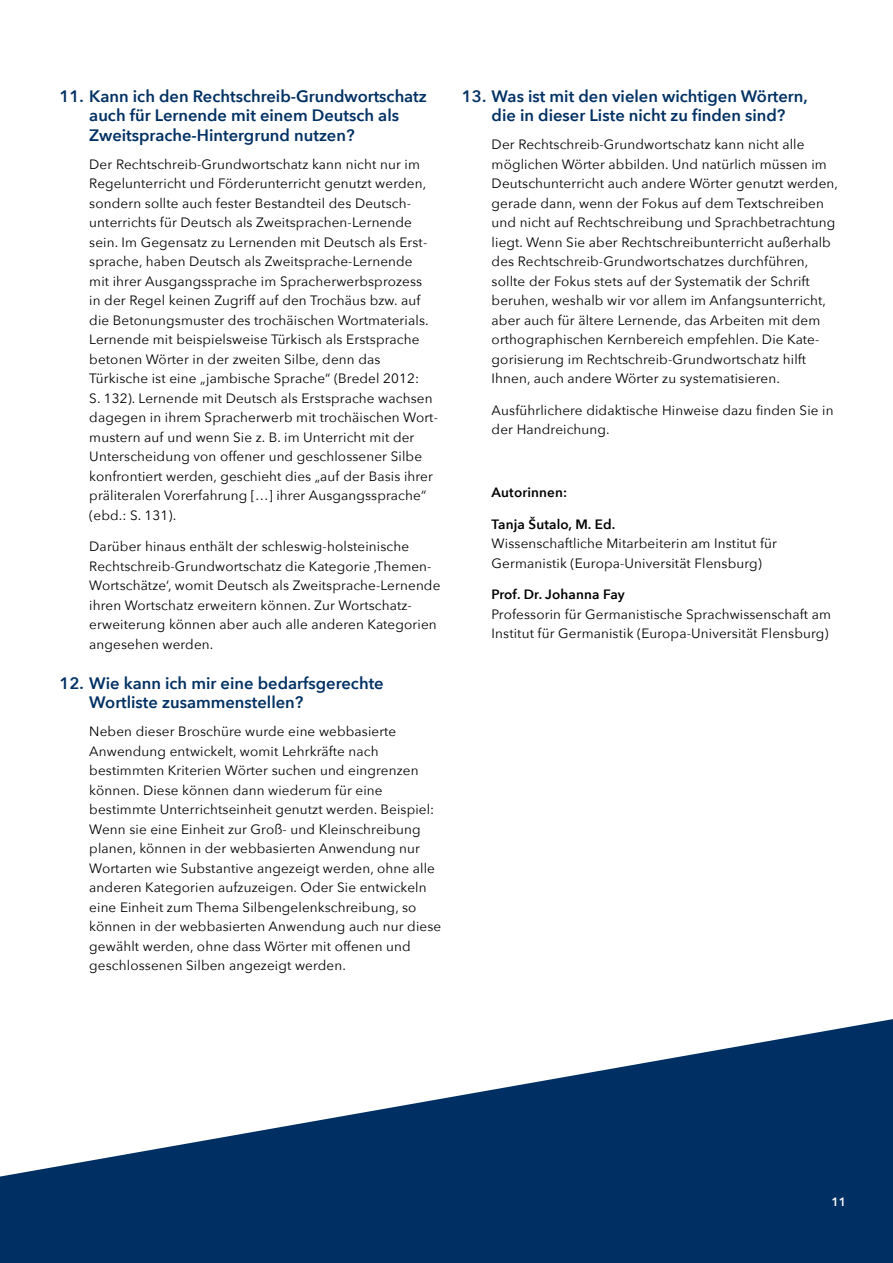
<style>
.page{position:relative;width:893px;height:1263px;background:#fff}
.page>*{position:absolute;margin:0;border:0;box-sizing:border-box;transform-origin:0 0}
.t1{font:600 16.5px/19.5px "Avenir Next";color:#003063}
.t2{font:13.5px/19.5px "Avenir Next";letter-spacing:.01em;color:#000}
.t3{font:600 13.5px "Avenir Next";letter-spacing:.01em;color:#000}
.t4{font:600 12px "Avenir Next";color:#fff}
.s1{font-weight:600}
</style>
<div class="page">
<svg style="left:0;top:1019px;width:893px;height:244px;fill:#003063"></svg>
<p class="t1" style="left:89px;top:86px;width:339px;text-indent:-30px">11. Kann ich den Rechtschreib-Grundwortschatz auch für Lernende mit einem Deutsch als<br>Zweitsprache-Hintergrund nutzen?</p>
<p class="t2" style="left:89px;top:154px;width:350px">Der Rechtschreib-Grundwortschatz kann nicht nur im Regelunterricht und Förderunterricht genutzt werden, sondern sollte auch fester Bestandteil des Deutsch&shy;unterrichts für Deutsch als Zweitsprachen-Lernende sein. Im Gegensatz zu Lernenden mit Deutsch als Erst&shy;sprache, haben Deutsch als Zweitsprache-Lernende<br>mit ihrer Ausgangssprache im Spracherwerbsprozess<br>in der Regel keinen Zugriff auf den Trochäus bzw. auf die Betonungsmuster des trochäischen Wortmaterials.<br>Lernende mit beispielsweise Türkisch als Erstsprache betonen Wörter in der zweiten Silbe, denn das Türkische ist eine „jambische Sprache“ (Bredel 2012:<br>S. 132). Lernende mit Deutsch als Erstsprache wachsen dagegen in ihrem Spracherwerb mit trochäischen Wort&shy;mustern auf und wenn Sie z. B. im Unterricht mit der Unterscheidung von offener und geschlossener Silbe konfrontiert werden, geschieht dies „auf der Basis ihrer präliteralen Vorerfahrung […] ihrer Ausgangssprache“ (ebd.: S. 131).</p>
<p class="t2" style="left:89px;top:536px;width:353px">Darüber hinaus enthält der schleswig-holsteinische Rechtschreib-Grundwortschatz die Kategorie ‚Themen-Wortschätze‘, womit Deutsch als Zweitsprache-Lernende ihren Wortschatz erweitern können. Zur Wortschatz&shy;erweiterung können aber auch alle anderen Kategorien angesehen werden.</p>
<p class="t1" style="left:89px;top:673px;width:296px;text-indent:-30px">12. Wie kann ich mir eine bedarfsgerechte<br>Wortliste zusammenstellen?</p>
<p class="t2" style="left:89px;top:721px;width:353px">Neben dieser Broschüre wurde eine webbasierte Anwendung entwickelt, womit Lehrkräfte nach bestimmten Kriterien Wörter suchen und eingrenzen können. Diese können dann wiederum für eine bestimmte Unterrichtseinheit genutzt werden. Beispiel:<br>Wenn sie eine Einheit zur Groß- und Kleinschreibung planen, können in der webbasierten Anwendung nur Wortarten wie Substantive angezeigt werden, ohne alle anderen Kategorien aufzuzeigen. Oder Sie entwickeln eine Einheit zum Thema Silbengelenkschreibung, so können in der webbasierten Anwendung auch nur diese gewählt werden, ohne dass Wörter mit offenen und geschlossenen Silben angezeigt werden.</p>
<p class="t1" style="left:462px;top:86px;width:347px;text-align:center">13. Was ist mit den vielen wichtigen Wörtern, die in dieser Liste nicht zu finden sind?</p>
<p class="t2" style="left:492px;top:134px;width:348px">Der Rechtschreib-Grundwortschatz kann nicht alle möglichen Wörter abbilden. Und natürlich müssen im Deutschunterricht auch andere Wörter genutzt werden, gerade dann, wenn der Fokus auf dem Textschreiben und nicht auf Rechtschreibung und Sprachbetrachtung liegt. Wenn Sie aber Rechtschreibunterricht außerhalb des Rechtschreib-Grundwortschatzes durchführen, sollte der Fokus stets auf der Systematik der Schrift beruhen, weshalb wir vor allem im Anfangsunterricht, aber auch für ältere Lernende, das Arbeiten mit dem orthographischen Kernbereich empfehlen. Die Kate&shy;gorisierung im Rechtschreib-Grundwortschatz hilft Ihnen, auch andere Wörter zu systematisieren.</p>
<p class="t2" style="left:492px;top:400px;width:343px">Ausführlichere didaktische Hinweise dazu finden Sie in der Handreichung.</p>
<p class="t3" style="left:492px;top:481px;width:77px">Autorinnen:</p>
<p class="t2" style="left:492px;top:514px;width:287px"><span class="s1">Tanja Šutalo, M. Ed.<br></span>Wissenschaftliche Mitarbeiterin am Institut für<br>Germanistik (Europa-Universität Flensburg)</p>
<p class="t2" style="left:492px;top:584px;width:341px"><span class="s1">Prof. Dr. Johanna Fay<br></span>Professorin für Germanistische Sprachwissenschaft am<br>Institut für Germanistik (Europa-Universität Flensburg)</p>
<p class="t4" style="left:832px;top:1191px;width:16px">11</p>
</div>
